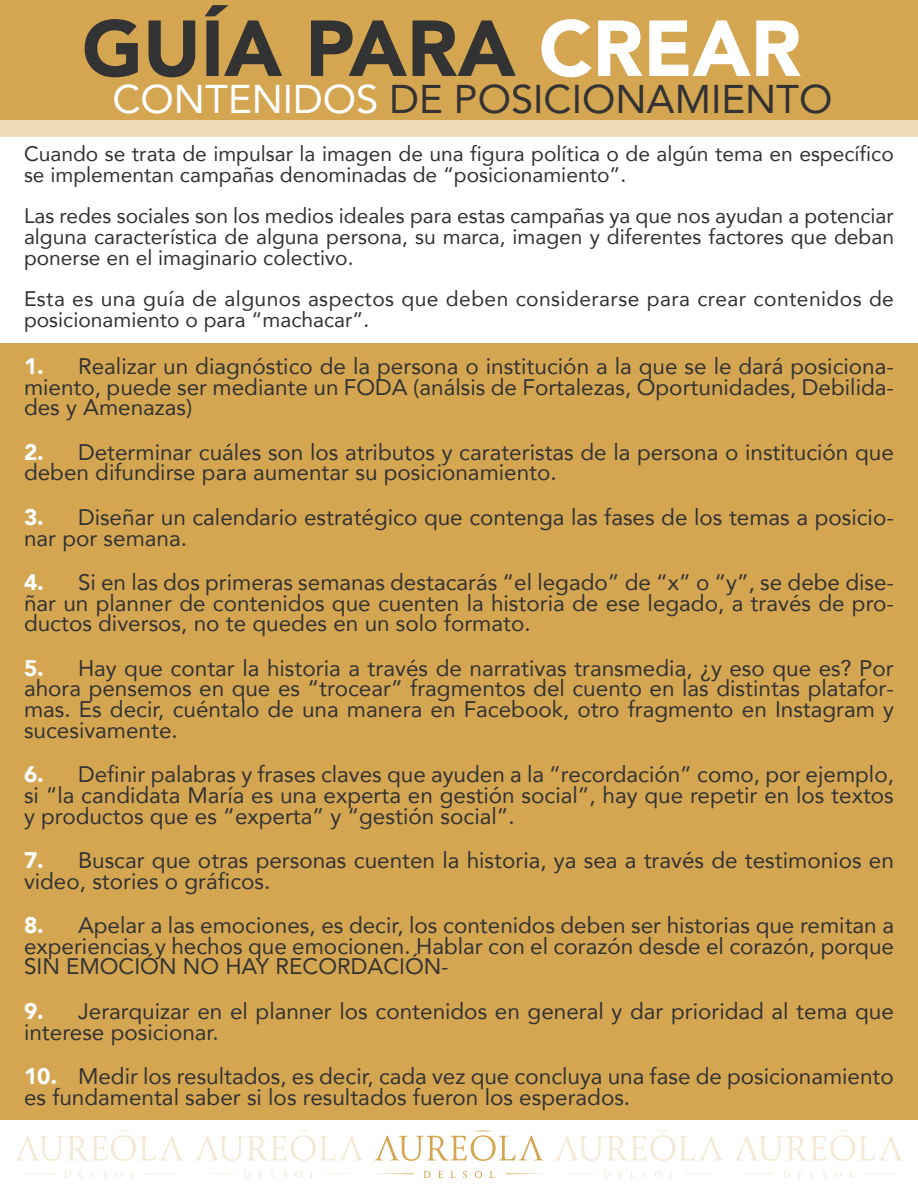
<style>
.page{position:relative;width:918px;height:1188px;background:#fff}
.page>*{position:absolute;margin:0;border:0;box-sizing:border-box;transform-origin:0 0}
.t1{font:900 78.3px "Avenir";color:#333}
.t2{font:40.05px "Avenir";color:#333}
.t3{font:22.5px/20.7px "Avenir";color:#333;text-align:justify}
.t4{font:21px/20.7px "Avenir";color:#333}
.t5{font:21px/20.7px "Avenir";letter-spacing:.02em;color:#333}
.s1{color:#fff}
.s2{font-weight:900;color:#fff}
</style>
<div class="page">
<svg style="left:423px;top:1171px;width:8px;height:7px"></svg>
<svg style="left:438px;top:1171px;width:5px;height:7px"></svg>
<svg style="left:450px;top:1171px;width:5px;height:7px"></svg>
<svg style="left:463px;top:1171px;width:4px;height:7px"></svg>
<svg style="left:475px;top:1171px;width:7px;height:7px"></svg>
<svg style="left:490px;top:1171px;width:5px;height:7px"></svg>
<svg style="left:506px;top:1173px;width:36px;height:1px"></svg>
<svg style="left:377px;top:1173px;width:37px;height:1px"></svg>
<svg style="left:375px;top:1131px;width:168px;height:30px"></svg>
<svg style="left:603px;top:1171px;width:7px;height:7px"></svg>
<svg style="left:618px;top:1171px;width:5px;height:7px"></svg>
<svg style="left:630px;top:1171px;width:5px;height:7px"></svg>
<svg style="left:643px;top:1171px;width:4px;height:7px"></svg>
<svg style="left:655px;top:1171px;width:7px;height:7px"></svg>
<svg style="left:670px;top:1171px;width:4px;height:7px"></svg>
<svg style="left:685px;top:1173px;width:29px;height:1px"></svg>
<svg style="left:565px;top:1173px;width:29px;height:1px"></svg>
<svg style="left:554px;top:1131px;width:169px;height:30px"></svg>
<svg style="left:783px;top:1171px;width:7px;height:7px"></svg>
<svg style="left:798px;top:1171px;width:4px;height:7px"></svg>
<svg style="left:810px;top:1171px;width:5px;height:7px"></svg>
<svg style="left:822px;top:1171px;width:5px;height:7px"></svg>
<svg style="left:835px;top:1171px;width:7px;height:7px"></svg>
<svg style="left:865px;top:1173px;width:29px;height:1px"></svg>
<svg style="left:744px;top:1173px;width:29px;height:1px"></svg>
<svg style="left:734px;top:1131px;width:169px;height:30px"></svg>
<svg style="left:244px;top:1171px;width:7px;height:7px"></svg>
<svg style="left:258px;top:1171px;width:5px;height:7px"></svg>
<svg style="left:271px;top:1171px;width:4px;height:7px"></svg>
<svg style="left:283px;top:1171px;width:4px;height:7px"></svg>
<svg style="left:295px;top:1171px;width:7px;height:7px"></svg>
<svg style="left:310px;top:1171px;width:5px;height:7px"></svg>
<svg style="left:326px;top:1173px;width:29px;height:1px"></svg>
<svg style="left:205px;top:1173px;width:29px;height:1px"></svg>
<svg style="left:195px;top:1131px;width:168px;height:30px"></svg>
<svg style="left:64px;top:1171px;width:7px;height:7px"></svg>
<svg style="left:79px;top:1171px;width:4px;height:7px"></svg>
<svg style="left:91px;top:1171px;width:5px;height:7px"></svg>
<svg style="left:103px;top:1171px;width:4px;height:7px"></svg>
<svg style="left:115px;top:1171px;width:7px;height:7px"></svg>
<svg style="left:130px;top:1171px;width:5px;height:7px"></svg>
<svg style="left:146px;top:1173px;width:29px;height:1px"></svg>
<svg style="left:25px;top:1173px;width:29px;height:1px"></svg>
<svg style="left:15px;top:1131px;width:169px;height:30px"></svg>
<div style="left:0;top:0;width:918px;height:120px;background:#d5a652"></div>
<div style="left:0;top:344px;width:918px;height:776px;background:#d5a652"></div>
<div style="left:0;top:120px;width:918px;height:16px;background:#eedbba"></div>
<h1 class="t1" style="left:82px;top:-18px;width:721px">GUÍA PARA <span class="s1">CREAR</span></h1>
<h2 class="t2" style="left:112px;top:67px;width:722px"><span class="s1">CONTENIDOS</span> DE POSICIONAMIENTO</h2>
<p class="t4" style="left:24px;top:143px;width:871px">Cuando se trata de impulsar la imagen de una figura política o de algún tema en específico se implementan campañas denominadas de “posicionamiento”.</p>
<p class="t4" style="left:24px;top:205px;width:872px;text-align:justify">Las redes sociales son los medios ideales para estas campañas ya que nos ayudan a potenciar alguna característica de alguna persona, su marca, imagen y diferentes factores que deban ponerse en el imaginario colectivo.</p>
<p class="t5" style="left:24px;top:288px;width:871px">Esta es una guía de algunos aspectos que deben considerarse para crear contenidos de posicionamiento o para “machacar”.</p>
<p class="t3" style="left:24px;top:355px;width:872px"><span class="s2">1.</span> Realizar un diagnóstico de la persona o institución a la que se le dará posiciona&shy;miento, puede ser mediante un FODA (análsis de Fortalezas, Oportunidades, Debilida&shy;des y Amenazas)</p>
<p class="t3" style="left:24px;top:441px;width:871px"><span class="s2">2.</span> Determinar cuáles son los atributos y carateristas de la persona o institución que deben difundirse para aumentar su posicionamiento.</p>
<p class="t3" style="left:24px;top:506px;width:871px"><span class="s2">3.</span> Diseñar un calendario estratégico que contenga las fases de los temas a posicio&shy;nar por semana.</p>
<p class="t3" style="left:24px;top:571px;width:872px"><span class="s2">4.</span> Si en las dos primeras semanas destacarás “el legado” de “x” o “y”, se debe dise&shy;ñar un planner de contenidos que cuenten la historia de ese legado, a través de pro&shy;ductos diversos, no te quedes en un solo formato.</p>
<p class="t3" style="left:24px;top:657px;width:872px"><span class="s2">5.</span> Hay que contar la historia a través de narrativas transmedia, ¿y eso que es? Por ahora pensemos en que es “trocear” fragmentos del cuento en las distintas platafor&shy;mas. Es decir, cuéntalo de una manera en Facebook, otro fragmento en Instagram y sucesivamente.</p>
<p class="t3" style="left:24px;top:763px;width:872px"><span class="s2">6.</span> Definir palabras y frases claves que ayuden a la “recordación” como, por ejemplo, si “la candidata María es una experta en gestión social”, hay que repetir en los textos y productos que es “experta” y “gestión social”.</p>
<p class="t3" style="left:24px;top:849px;width:871px"><span class="s2">7.</span> Buscar que otras personas cuenten la historia, ya sea a través de testimonios en video, stories o gráficos.</p>
<p class="t3" style="left:24px;top:914px;width:872px"><span class="s2">8.</span> Apelar a las emociones, es decir, los contenidos deben ser historias que remitan a experiencias y hechos que emocionen. Hablar con el corazón desde el corazón, porque SIN EMOCIÓN NO HAY RECORDACIÓN-</p>
<p class="t3" style="left:24px;top:1000px;width:872px"><span class="s2">9.</span> Jerarquizar en el planner los contenidos en general y dar prioridad al tema que interese posicionar.</p>
<p class="t3" style="left:24px;top:1065px;width:871px"><span class="s2">10.</span> Medir los resultados, es decir, cada vez que concluya una fase de posicionamiento es fundamental saber si los resultados fueron los esperados.</p>
</div>
